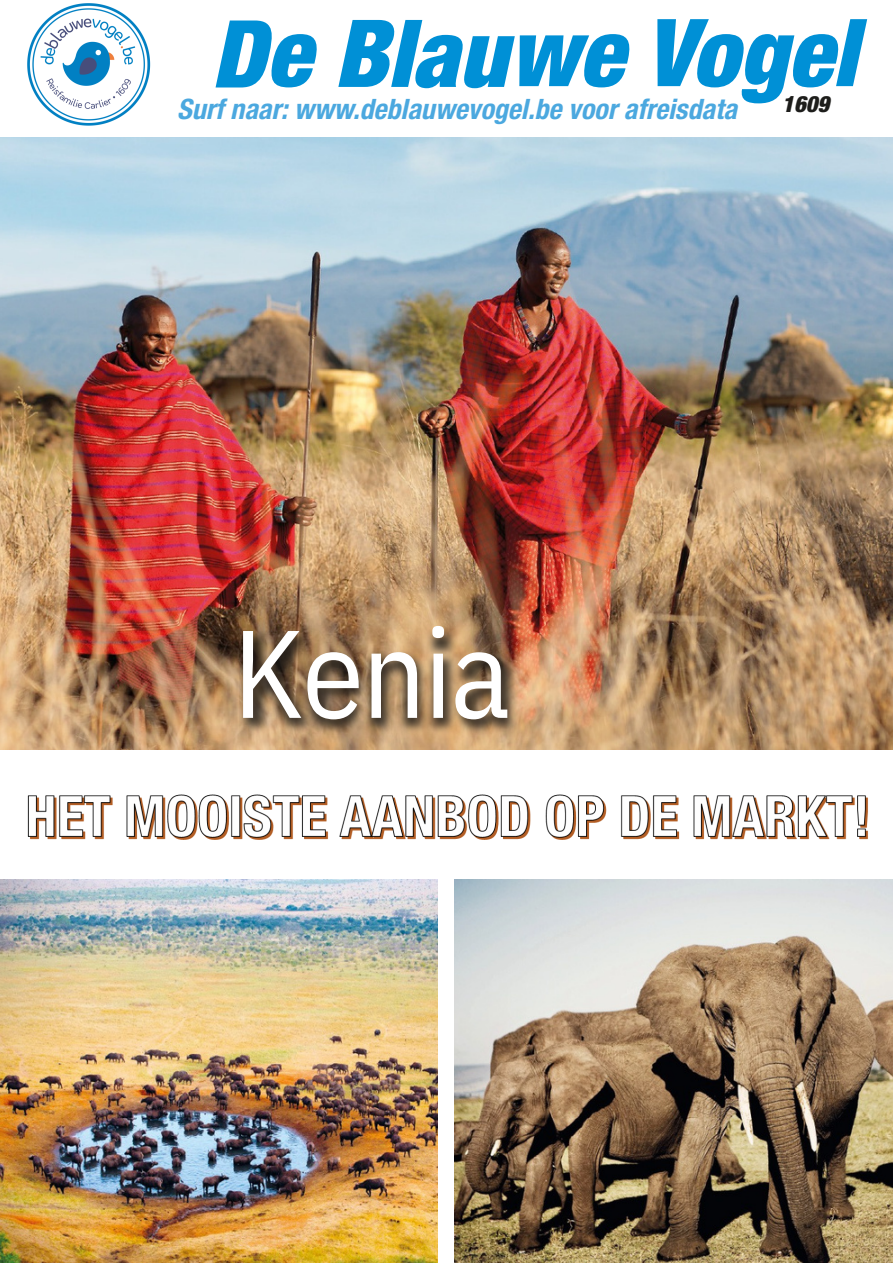
<style>
.page{position:relative;width:893px;height:1264px;background:#fff}
.page>*{position:absolute;margin:0;border:0;box-sizing:border-box;transform-origin:0 0}
.t1{font:124.35px "IBM Plex Sans Cond";letter-spacing:-.015em;color:#fff}
.t2{font:italic 900 condensed 93.75px "Helvetica Neue LT Std";color:#0090d6}
.t3{font:italic 700 condensed 28.2px "Helvetica Neue LT Std";color:#4ba8df}
.t4{font:italic 900 condensed 22.5px "Helvetica Neue LT Std";color:#1d1d1b}
</style>
<div class="page">
<img style="left:0;top:137px;width:892px;height:612px">
<img style="left:455px;top:879px;width:437px;height:383px">
<img style="left:0;top:879px;width:437px;height:383px">
<img style="left:240px;top:626px;width:279px;height:108px">
<img style="left:27px;top:3px;width:124px;height:123px">
<img style="left:27px;top:794px;width:841px;height:46px">
<h2 class="t2" style="left:211px;top:-5px;width:646px">D Blauwe Vogel</h2>
<h2 class="t2" style="left:266px;top:-5px;width:47px">e</h2>
<p class="t3" style="left:177px;top:91px;width:561px">Surf naar: www.deblauwevogel.be voor afreisdata</p>
<p class="t4" style="left:782px;top:90px;width:48px">1609</p>
<h1 class="t1" style="left:233px;top:590px;width:279px">Kenia</h1>
</div>
